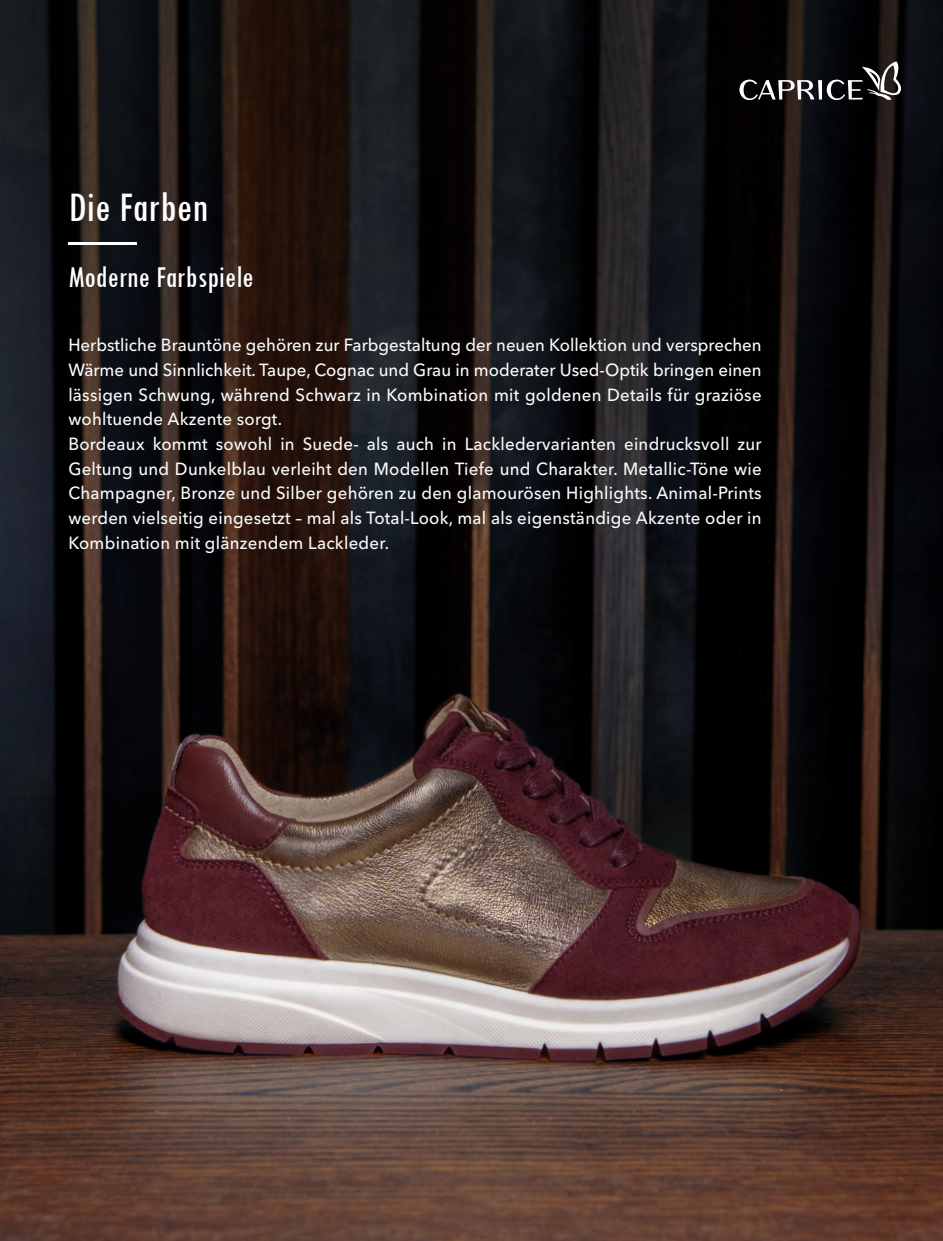
<style>
.page{position:relative;width:943px;height:1241px;background:#fff}
.page>*{position:absolute;margin:0;border:0;box-sizing:border-box;transform-origin:0 0}
.t1{font:condensed 43.75px "Tw Cen";color:#fff}
.t2{font:condensed 31.5px "Tw Cen";color:#fff}
.t3{font:500 17.5px "Avenir Next W1 G";letter-spacing:.015em;color:#fafafa;scale:.96 1}
</style>
<div class="page">
<img style="left:0;top:640px;width:943px;height:600px">
<img style="left:0;top:0;width:943px;height:640px">
<hr style="left:68px;top:242px;width:69px;height:3px;background:#fff">
<svg style="left:739px;top:61px;width:162px;height:39px;background:#3a3838"></svg>
<p class="t1" style="left:68px;top:192px;width:142px">Die Farben</p>
<p class="t2" style="left:68px;top:266px;width:187px">Moderne Farbspiele</p>
<p class="t3" style="left:68px;top:338px;width:723px">Herbstliche Brauntöne gehören zur Farbgestaltung der neuen Kollektion und versprechen</p>
<p class="t3" style="left:68px;top:363px;width:723px">Wärme und Sinnlichkeit. Taupe, Cognac und Grau in moderater Used-Optik bringen einen</p>
<p class="t3" style="left:68px;top:387px;width:723px">lässigen Schwung, während Schwarz in Kombination mit goldenen Details für graziöse</p>
<p class="t3" style="left:68px;top:412px;width:224px">wohltuende Akzente sorgt.</p>
<p class="t3" style="left:68px;top:437px;width:723px">Bordeaux kommt sowohl in Suede- als auch in Lackledervarianten eindrucksvoll zur</p>
<p class="t3" style="left:68px;top:461px;width:723px">Geltung und Dunkelblau verleiht den Modellen Tiefe und Charakter. Metallic-Töne wie</p>
<p class="t3" style="left:68px;top:486px;width:723px">Champagner, Bronze und Silber gehören zu den glamourösen Highlights. Animal-Prints</p>
<p class="t3" style="left:68px;top:511px;width:723px">werden vielseitig eingesetzt – mal als Total-Look, mal als eigenständige Akzente oder in</p>
<p class="t3" style="left:68px;top:535px;width:336px">Kombination mit glänzendem Lackleder.</p>
</div>
